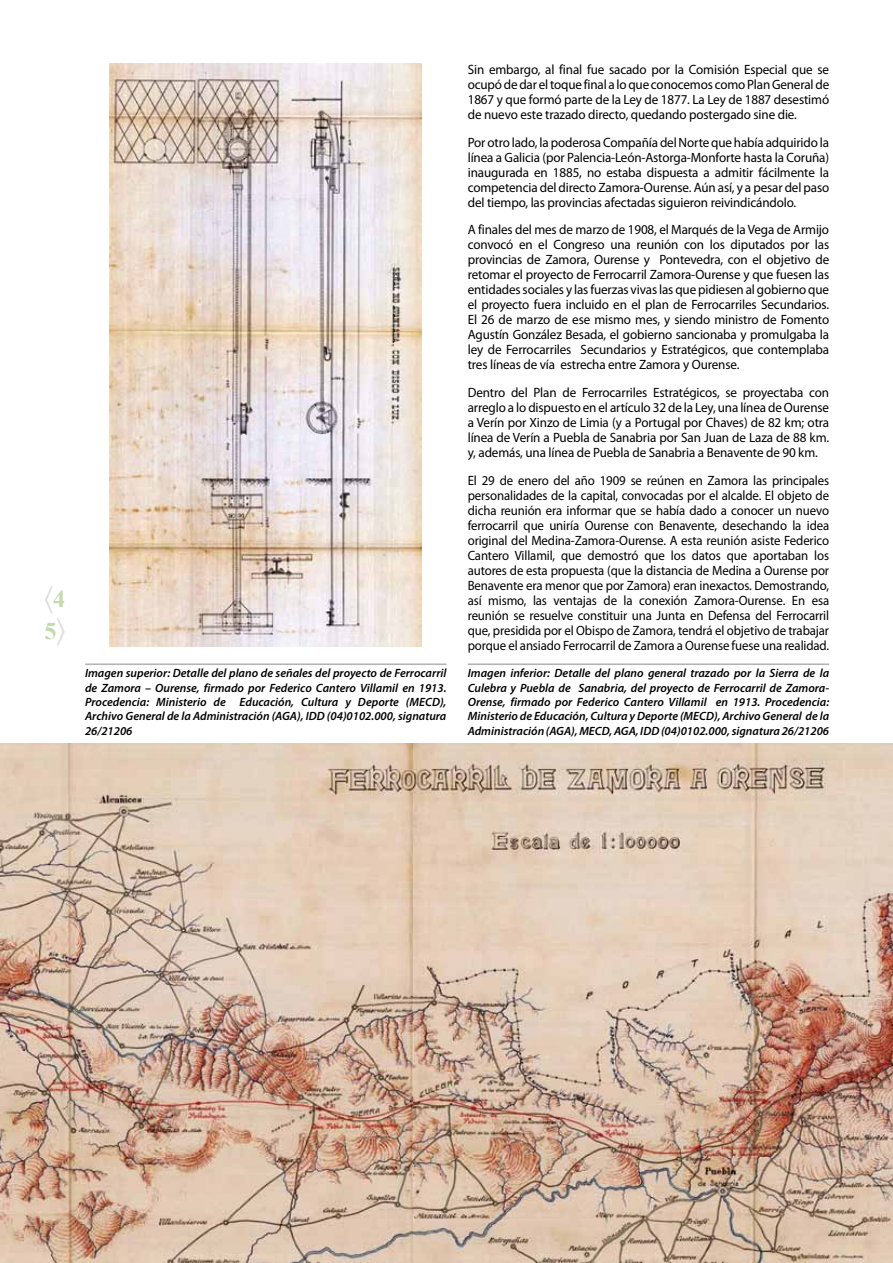
<style>
.page{position:relative;width:893px;height:1263px;background:#fff}
.page>*{position:absolute;margin:0;border:0;box-sizing:border-box;transform-origin:0 0}
.t1{font:700 24px/32.4px "Times New Roman";color:#c3daad;text-align:center}
.t2{font:13.5px/15px "Myriad Pro";letter-spacing:-.01em;color:#000;text-align:justify}
.t3{font:13.5px/15px "Myriad Pro";letter-spacing:-.01em;color:#000;text-align:justify;scale:.95 1}
.t4{font:italic 600 12px/14.4px "Myriad Pro";color:#000;text-align:justify}
</style>
<div class="page">
<img style="left:0;top:743px;width:893px;height:520px">
<img style="left:109px;top:64px;width:313px;height:582px">
<hr style="left:85px;top:664px;width:361px;height:1px;background:#8e8d8a">
<hr style="left:468px;top:664px;width:361px;height:1px;background:#8e8d8a">
<h1 class="t1" style="left:44px;top:582px;width:22px">4<br>5</h1>
<p class="t4" style="left:85px;top:666px;width:363px">Imagen superior: Detalle del plano de señales del proyecto de Ferrocarril de Zamora – Ourense, firmado por Federico Cantero Villamil en 1913.<br>Procedencia: Ministerio de Educación, Cultura y Deporte (MECD), Archivo General de la Administración (AGA), IDD (04)0102.000, signatura 26/21206</p>
<p class="t2" style="left:468px;top:62px;width:363px">Sin embargo, al final fue sacado por la Comisión Especial que se ocupó de dar el toque final a lo que conocemos como Plan General de 1867 y que formó parte de la Ley de 1877. La Ley de 1887 desestimó de nuevo este trazado directo, quedando postergado sine die.</p>
<p class="t2" style="left:468px;top:134px;width:363px">Por otro lado, la poderosa Compañía del Norte que había adquirido la línea a Galicia (por Palencia-León-Astorga-Monforte hasta la Coruña) inaugurada en 1885, no estaba dispuesta a admitir fácilmente la competencia del directo Zamora-Ourense. Aún así, y a pesar del paso del tiempo, las provincias afectadas siguieron reivindicándolo.</p>
<p class="t2" style="left:468px;top:222px;width:363px">A finales del mes de marzo de 1908, el Marqués de la Vega de Armijo convocó en el Congreso una reunión con los diputados por las provincias de Zamora, Ourense y Pontevedra, con el objetivo de retomar el proyecto de Ferrocarril Zamora-Ourense y que fuesen las entidades sociales y las fuerzas vivas las que pidiesen al gobierno que el proyecto fuera incluido en el plan de Ferrocarriles Secundarios.<br>El 26 de marzo de ese mismo mes, y siendo ministro de Fomento Agustín González Besada, el gobierno sancionaba y promulgaba la ley de Ferrocarriles Secundarios y Estratégicos, que contemplaba tres líneas de vía estrecha entre Zamora y Ourense.</p>
<p class="t2" style="left:468px;top:385px;width:363px">Dentro del Plan de Ferrocarriles Estratégicos, se proyectaba con arreglo a lo dispuesto en el artículo 32 de la Ley, una línea de Ourense a Verín por Xinzo de Limia (y a Portugal por Chaves) de 82 km; otra línea de Verín a Puebla de Sanabria por San Juan de Laza de 88 km. y, además, una línea de Puebla de Sanabria a Benavente de 90 km.</p>
<p class="t3" style="left:468px;top:473px;width:382px">El 29 de enero del año 1909 se reúnen en Zamora las principales personalidades de la capital, convocadas por el alcalde. El objeto de dicha reunión era informar que se había dado a conocer un nuevo ferrocarril que uniría Ourense con Benavente, desechando la idea original del Medina-Zamora-Ourense. A esta reunión asiste Federico Cantero Villamil, que demostró que los datos que aportaban los autores de esta propuesta (que la distancia de Medina a Ourense por Benavente era menor que por Zamora) eran inexactos. Demostrando, así mismo, las ventajas de la conexión Zamora-Ourense. En esa reunión se resuelve constituir una Junta en Defensa del Ferrocarril que, presidida por el Obispo de Zamora, tendrá el objetivo de trabajar porque el ansiado Ferrocarril de Zamora a Ourense fuese una realidad.</p>
<p class="t4" style="left:468px;top:666px;width:363px">Imagen inferior: Detalle del plano general trazado por la Sierra de la Culebra y Puebla de Sanabria, del proyecto de Ferrocarril de Zamora-Orense, firmado por Federico Cantero Villamil en 1913. Procedencia:<br>Ministerio de Educación, Cultura y Deporte (MECD), Archivo General de la Administración (AGA), MECD, AGA, IDD (04)0102.000, signatura 26/21206</p>
</div>
